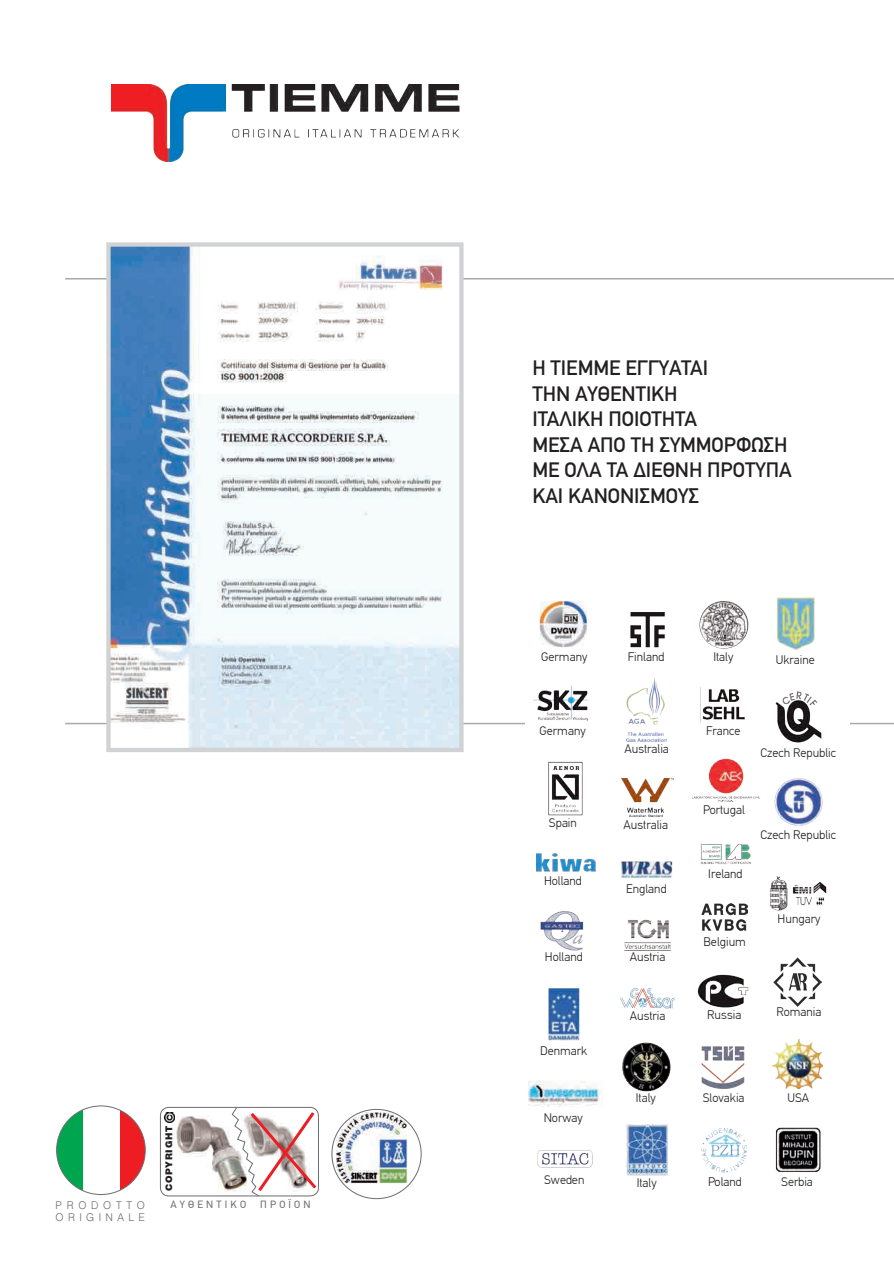
<style>
.page{position:relative;width:894px;height:1263px;background:#fff}
.page>*{position:absolute;margin:0;border:0;box-sizing:border-box;transform-origin:0 0}
.t1{font:500 21px/25.5px "PF Din Text";letter-spacing:-.005em;color:#231f20}
.t2{font:300 12.45px "PF Din Text";color:#231f20}
.t3{font:10.5px "PF Din Text";letter-spacing:.3em;color:#6c6d70}
.t4{font:10.5px "UB Helvetica Light Normal";letter-spacing:.42em;color:#6c6d70}
.t5{font:10.5px "UB Helvetica Light Normal";letter-spacing:.45em;color:#6c6d70}
.t6{font:900 9px "UB Helvetica";letter-spacing:.08em;color:#231f20}
</style>
<div class="page">
<img style="left:112px;top:85px;width:347px;height:76px">
<hr style="left:65px;top:278px;width:829px;height:1px;background:#a8a9ad">
<hr style="left:65px;top:723px;width:829px;height:1px;background:#a8a9ad">
<img style="left:111px;top:247px;width:347px;height:500px">
<div style="left:106px;top:242px;width:357px;height:510px;border:4px solid #d1d2d4"></div>
<div style="left:525px;top:684px;width:325px;height:73px;background:#fff"></div>
<img style="left:775px;top:1127px;width:46px;height:45px">
<img style="left:548px;top:761px;width:35px;height:55px">
<img style="left:528px;top:1080px;width:72px;height:27px">
<img style="left:539px;top:601px;width:48px;height:46px">
<img style="left:548px;top:988px;width:32px;height:53px">
<img style="left:620px;top:988px;width:55px;height:21px">
<img style="left:627px;top:1125px;width:41px;height:50px">
<img style="left:700px;top:844px;width:51px;height:20px">
<img style="left:692px;top:758px;width:69px;height:44px">
<img style="left:622px;top:1042px;width:48px;height:49px;border-radius:25px">
<img style="left:699px;top:601px;width:49px;height:48px">
<img style="left:540px;top:911px;width:44px;height:40px">
<img style="left:624px;top:919px;width:47px;height:32px">
<img style="left:621px;top:861px;width:52px;height:17px">
<img style="left:621px;top:778px;width:53px;height:39px">
<img style="left:536px;top:853px;width:61px;height:19px">
<img style="left:697px;top:974px;width:52px;height:34px">
<img style="left:701px;top:1128px;width:46px;height:45px">
<img style="left:537px;top:1150px;width:56px;height:18px">
<img style="left:630px;top:612px;width:35px;height:36px">
<img style="left:533px;top:685px;width:56px;height:36px">
<img style="left:701px;top:1046px;width:44px;height:43px">
<img style="left:770px;top:876px;width:57px;height:35px">
<img style="left:776px;top:597px;width:39px;height:53px">
<img style="left:773px;top:958px;width:49px;height:48px">
<img style="left:772px;top:1039px;width:51px;height:49px">
<img style="left:701px;top:903px;width:46px;height:28px">
<img style="left:626px;top:677px;width:41px;height:64px">
<img style="left:774px;top:778px;width:49px;height:48px">
<img style="left:700px;top:688px;width:45px;height:34px">
<img style="left:775px;top:691px;width:47px;height:52px">
<svg style="left:57px;top:1109px;width:26px;height:83px;fill:#00a54f"></svg>
<svg style="left:120px;top:1109px;width:24px;height:82px;fill:#ee1d23"></svg>
<div style="left:222px;top:143px;width:249px;height:44px;background:#fff"></div>
<img style="left:161px;top:1110px;width:70px;height:85px">
<div style="left:160px;top:1107px;width:159px;height:89px;border:1px solid #6c6d70;border-radius:9px"></div>
<svg style="left:231px;top:1107px;width:88px;height:90px"></svg>
<img style="left:336px;top:1112px;width:71px;height:71px">
<svg style="left:164px;top:1112px;width:10px;height:10px"></svg>
<p class="t6" style="left:164px;top:1191px;width:67px;rotate:-90deg">copyright</p>
<p class="t5" style="left:56px;top:1199px;width:91px">PRODOTTO</p>
<p class="t3" style="left:170px;top:1199px;width:77px">ΑΥΘΕΝΤΙΚΟ</p>
<p class="t3" style="left:260px;top:1199px;width:52px">ΠΡΟΪΟΝ</p>
<p class="t4" style="left:56px;top:1211px;width:91px">ORIGINALE</p>
<h1 class="t1" style="left:532px;top:356px;width:261px">Η ΤΙΕΜΜΕ ΕΓΓΥΑΤΑΙ<br>ΤΗΝ ΑΥΘΕΝΤΙΚΗ<br>ΙΤΑΛΙΚΗ ΠΟΙΟΤΗΤΑ<br>ΜΕΣΑ ΑΠΟ ΤΗ ΣΥΜΜΟΡΦΩΣΗ<br>ΜΕ ΟΛΑ ΤΑ ΔΙΕΘΝΗ ΠΡΟΤΥΠΑ<br>ΚΑΙ ΚΑΝΟΝΙΣΜΟΥΣ</h1>
<p class="t2" style="left:541px;top:649px;width:48px">Germany</p>
<p class="t2" style="left:628px;top:649px;width:38px">Finland</p>
<p class="t2" style="left:713px;top:649px;width:21px">Italy</p>
<p class="t2" style="left:776px;top:652px;width:41px">Ukraine</p>
<p class="t2" style="left:539px;top:723px;width:48px">Germany</p>
<p class="t2" style="left:549px;top:816px;width:30px">Spain</p>
<p class="t2" style="left:544px;top:874px;width:39px">Holland</p>
<p class="t2" style="left:545px;top:950px;width:39px">Holland</p>
<p class="t2" style="left:540px;top:1043px;width:49px">Denmark</p>
<p class="t2" style="left:543px;top:1110px;width:40px">Norway</p>
<p class="t2" style="left:624px;top:741px;width:46px">Australia</p>
<p class="t2" style="left:623px;top:817px;width:46px">Australia</p>
<p class="t2" style="left:626px;top:882px;width:42px">England</p>
<p class="t2" style="left:630px;top:949px;width:37px">Austria</p>
<p class="t2" style="left:630px;top:1008px;width:37px">Austria</p>
<p class="t2" style="left:636px;top:1090px;width:21px">Italy</p>
<p class="t2" style="left:706px;top:723px;width:36px">France</p>
<p class="t2" style="left:760px;top:745px;width:77px">Czech Republic</p>
<p class="t2" style="left:703px;top:802px;width:43px">Portugal</p>
<p class="t2" style="left:708px;top:866px;width:36px">Ireland</p>
<p class="t2" style="left:703px;top:934px;width:44px">Belgium</p>
<p class="t2" style="left:760px;top:827px;width:77px">Czech Republic</p>
<p class="t2" style="left:777px;top:911px;width:44px">Hungary</p>
<p class="t2" style="left:707px;top:1008px;width:35px">Russia</p>
<p class="t2" style="left:776px;top:1005px;width:47px">Romania</p>
<p class="t2" style="left:703px;top:1090px;width:43px">Slovakia</p>
<p class="t2" style="left:787px;top:1090px;width:23px">USA</p>
<p class="t2" style="left:544px;top:1172px;width:42px">Sweden</p>
<p class="t2" style="left:708px;top:1174px;width:35px">Poland</p>
<p class="t2" style="left:637px;top:1176px;width:21px">Italy</p>
<p class="t2" style="left:781px;top:1174px;width:33px">Serbia</p>
</div>
